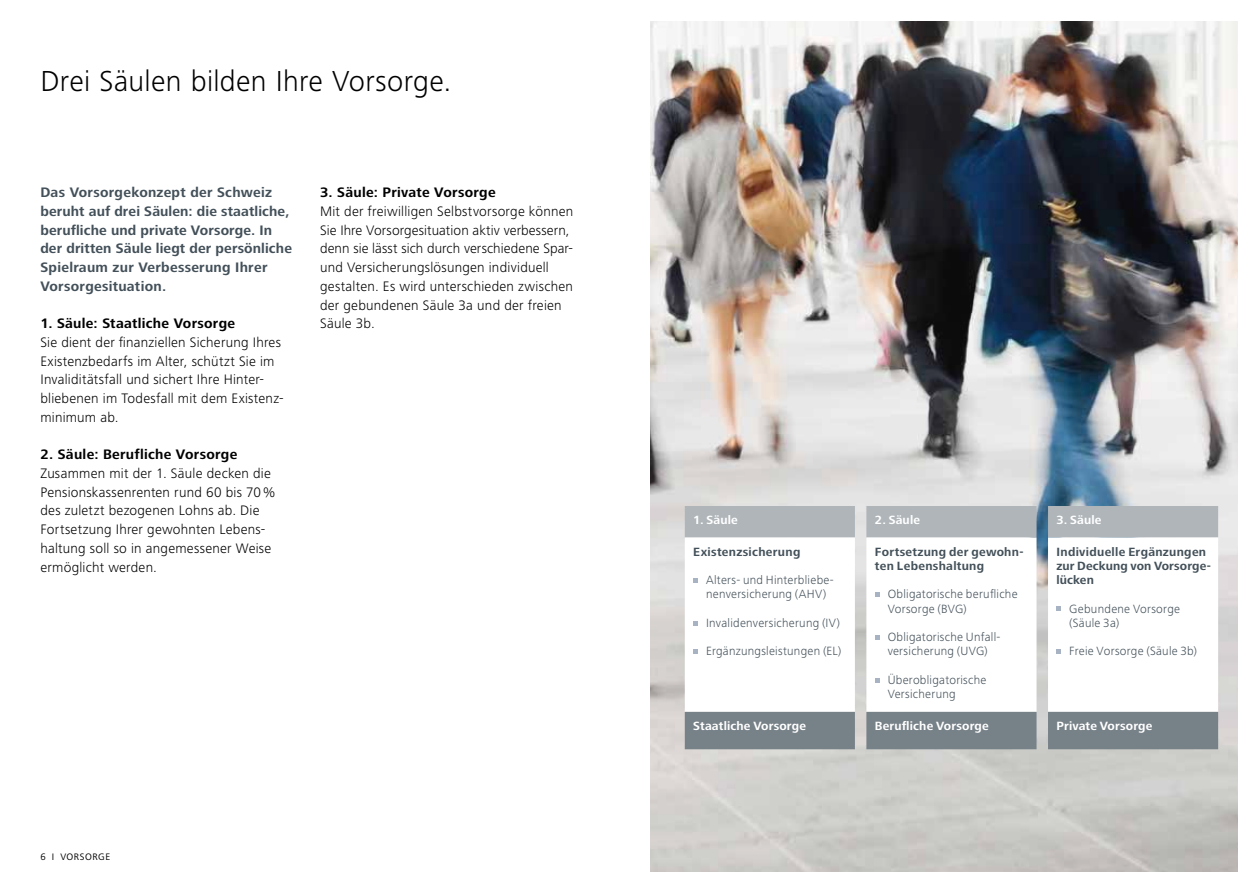
<style>
.page{position:relative;width:1259px;height:893px;background:#fff}
.page>*{position:absolute;margin:0;border:0;box-sizing:border-box;transform-origin:0 0}
.t1{font:300 30px "Frutiger Next LT";letter-spacing:.01em;color:#000}
.t2{font:300 14.25px/18.8px "Frutiger Next LT";letter-spacing:.015em;color:#000}
.t3{font:700 14.25px/18.8px "Frutiger Next LT";letter-spacing:.01em;color:#435059}
.t4{font:700 14.25px "Frutiger Next LT";letter-spacing:.02em;color:#000}
.t5{font:300 12.3px/14.2px "Frutiger Next LT";letter-spacing:.02em;color:#435059}
.t6{font:700 12.3px/14.2px "Frutiger Next LT";letter-spacing:.025em;color:#435059}
.t7{font:700 12.3px "Frutiger Next LT";letter-spacing:.015em;color:#fff}
.t8{font:9.75px "Frutiger Next LT";letter-spacing:.055em;color:#000}
</style>
<div class="page">
<img style="left:651px;top:21px;width:586px;height:851px">
<div style="left:685px;top:506px;width:533px;height:31px;background:#afb5b9"></div>
<svg style="left:685px;top:537px;width:533px;height:175px"></svg>
<div style="left:685px;top:712px;width:533px;height:37px;background:#778188"></div>
<svg style="left:693px;top:578px;width:5px;height:5px"></svg>
<svg style="left:693px;top:621px;width:5px;height:4px"></svg>
<svg style="left:693px;top:649px;width:5px;height:5px"></svg>
<svg style="left:875px;top:592px;width:4px;height:5px"></svg>
<svg style="left:875px;top:635px;width:4px;height:5px"></svg>
<svg style="left:875px;top:678px;width:4px;height:4px"></svg>
<svg style="left:1056px;top:607px;width:5px;height:4px"></svg>
<svg style="left:1056px;top:649px;width:5px;height:5px"></svg>
<h1 class="t1" style="left:40px;top:65px;width:413px">Drei Säulen bilden Ihre Vorsorge.</h1>
<p class="t3" style="left:40px;top:183px;width:253px">Das Vorsorgekonzept der Schweiz beruht auf drei Säulen: die staatliche, berufliche und private Vorsorge. In der dritten Säule liegt der persönliche Spielraum zur Verbesserung Ihrer Vorsorgesituation.</p>
<p class="t4" style="left:40px;top:316px;width:196px">1. Säule: Staatliche Vorsorge</p>
<p class="t2" style="left:40px;top:333px;width:245px">Sie dient der finanziellen Sicherung Ihres Existenzbedarfs im Alter, schützt Sie im Invaliditätsfall und sichert Ihre Hinter&shy;bliebenen im Todesfall mit dem Existenz&shy;minimum ab.</p>
<p class="t4" style="left:40px;top:447px;width:198px">2. Säule: Berufliche Vorsorge</p>
<p class="t2" style="left:40px;top:464px;width:236px">Zusammen mit der 1. Säule decken die Pensionskassenrenten rund 60 bis 70 % des zuletzt bezogenen Lohns ab. Die Fortsetzung Ihrer gewohnten Lebens&shy;haltung soll so in angemessener Weise ermöglicht werden.</p>
<p class="t4" style="left:320px;top:185px;width:177px">3. Säule: Private Vorsorge</p>
<p class="t2" style="left:320px;top:202px;width:255px">Mit der freiwilligen Selbstvorsorge können Sie Ihre Vorsorgesituation aktiv verbessern, denn sie lässt sich durch verschiedene Spar&shy;und Versicherungslösungen individuell gestalten. Es wird unterschieden zwischen der gebundenen Säule 3a und der freien Säule 3b.</p>
<p class="t8" style="left:40px;top:851px;width:71px">6 I VORSORGE</p>
<p class="t7" style="left:693px;top:513px;width:46px">1. Säule</p>
<p class="t7" style="left:875px;top:513px;width:47px">2. Säule</p>
<p class="t7" style="left:1056px;top:513px;width:46px">3. Säule</p>
<p class="t6" style="left:693px;top:544px;width:109px">Existenzsicherung</p>
<p class="t5" style="left:706px;top:573px;width:129px">Alters- und Hinterbliebe&shy;nenversicherung (AHV)</p>
<p class="t5" style="left:706px;top:616px;width:136px">Invalidenversicherung (IV)</p>
<p class="t5" style="left:706px;top:644px;width:137px">Ergänzungsleistungen (EL)</p>
<p class="t6" style="left:875px;top:544px;width:149px">Fortsetzung der gewohn&shy;ten Lebenshaltung</p>
<p class="t5" style="left:887px;top:587px;width:131px">Obligatorische berufliche<br>Vorsorge (BVG)</p>
<p class="t5" style="left:887px;top:630px;width:113px">Obligatorische Unfall&shy;versicherung (UVG)</p>
<p class="t5" style="left:887px;top:673px;width:100px">Überobligatorische<br>Versicherung</p>
<p class="t6" style="left:1056px;top:544px;width:155px">Individuelle Ergänzungen zur Deckung von Vorsorge&shy;lücken</p>
<p class="t5" style="left:1069px;top:601px;width:112px">Gebundene Vorsorge (Säule 3a)</p>
<p class="t5" style="left:1069px;top:644px;width:129px">Freie Vorsorge (Säule 3b)</p>
<p class="t7" style="left:693px;top:719px;width:114px">Staatliche Vorsorge</p>
<p class="t7" style="left:875px;top:719px;width:115px">Berufliche Vorsorge</p>
<p class="t7" style="left:1056px;top:719px;width:97px">Private Vorsorge</p>
</div>
